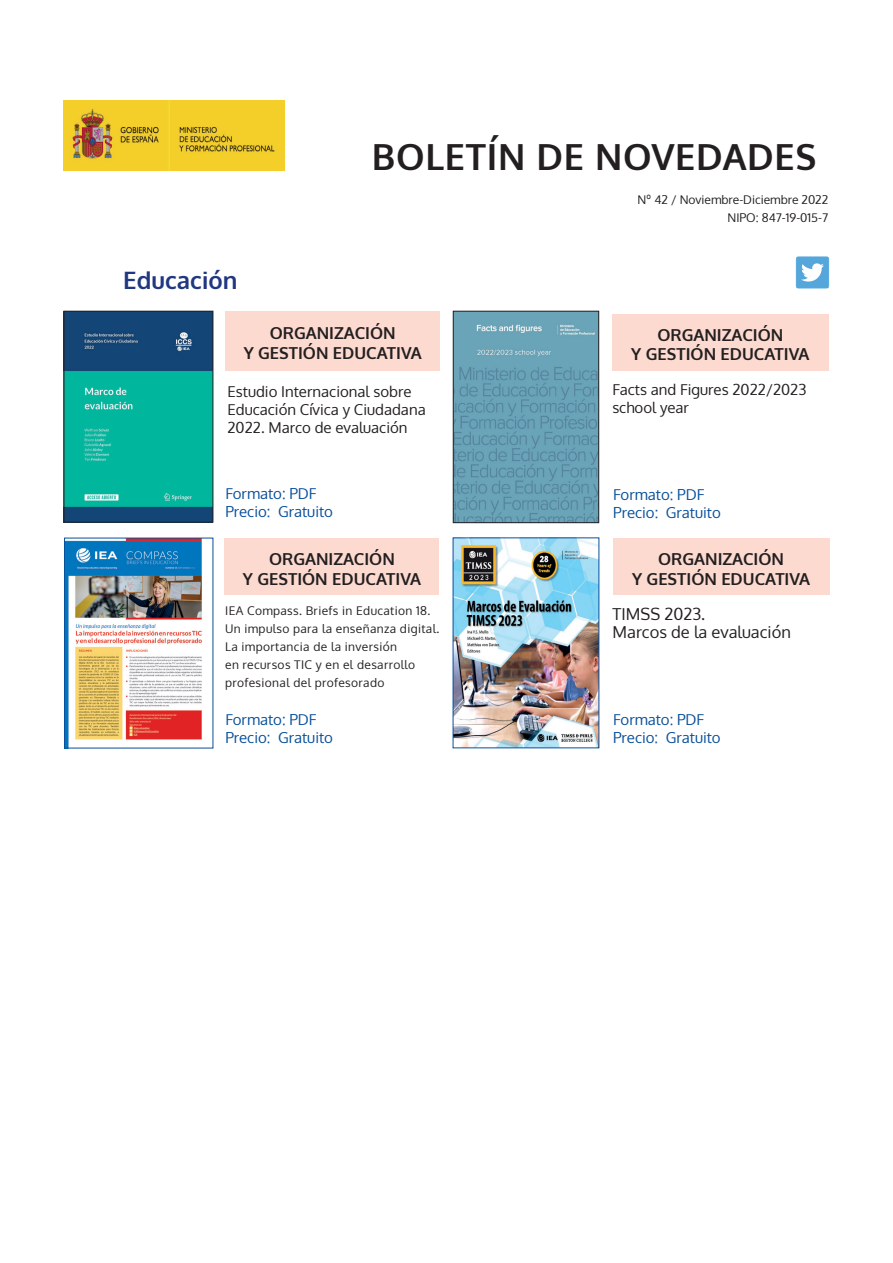
<style>
.page{position:relative;width:893px;height:1263px;background:#fff}
.page>*{position:absolute;margin:0;border:0;box-sizing:border-box;transform-origin:0 0}
.t1{font:700 36px "Oxygen";letter-spacing:.02em;color:#231f20}
.t2{font:700 24px "Oxygen";color:#203781}
.t3{font:700 16.5px/19.8px "Oxygen";color:#231f20;text-align:center}
.t4{font:16.5px/18px "Oxygen";color:#231f20}
.t5{font:15px/18px "Oxygen";color:#231f20}
.t6{font:15px/18px "Oxygen";color:#09509b}
.t7{font:12px/18px "Oxygen";letter-spacing:.03em;color:#231f20}
.t8{font:12px/18px "Oxygen";color:#231f20;text-align:right}
</style>
<div class="page">
<img style="left:795px;top:256px;width:34px;height:33px">
<div style="left:612px;top:314px;width:216px;height:57px;background:#fcdad0"></div>
<img style="left:64px;top:101px;width:221px;height:69px">
<img style="left:66px;top:313px;width:145px;height:207px">
<div style="left:64px;top:311px;width:149px;height:211px;border:1px solid #231f20"></div>
<div style="left:225px;top:311px;width:215px;height:60px;background:#fcdad0"></div>
<img style="left:455px;top:313px;width:142px;height:208px">
<div style="left:453px;top:311px;width:146px;height:212px;border:1px solid #231f20"></div>
<img style="left:66px;top:540px;width:136px;height:206px">
<div style="left:64px;top:538px;width:149px;height:210px;border:1px solid #09509b"></div>
<div style="left:225px;top:538px;width:214px;height:57px;background:#fcdad0"></div>
<img style="left:455px;top:540px;width:142px;height:206px">
<div style="left:613px;top:538px;width:216px;height:57px;background:#fcdad0"></div>
<h1 class="t1" style="left:372px;top:134px;width:446px">BOLETÍN DE NOVEDADES</h1>
<h2 class="t2" style="left:123px;top:266px;width:116px">Educación</h2>
<h3 class="t3" style="left:244px;top:324px;width:180px">ORGANIZACIÓN<br>Y GESTIÓN EDUCATIVA</h3>
<p class="t8" style="left:637px;top:191px;width:193px">Nº 42 / Noviembre-Diciembre 2022<br>NIPO: 847-19-015-7</p>
<h3 class="t3" style="left:631px;top:325px;width:180px">ORGANIZACIÓN<br>Y GESTIÓN EDUCATIVA</h3>
<p class="t5" style="left:227px;top:383px;width:200px">Estudio Internacional sobre<br>Educación Cívica y Ciudadana<br>2022. Marco de evaluación</p>
<p class="t5" style="left:612px;top:380px;width:196px">Facts and Figures 2022/2023 school year</p>
<p class="t6" style="left:225px;top:485px;width:109px">Formato: PDF<br>Precio: Gratuito</p>
<p class="t6" style="left:613px;top:485px;width:109px">Formato: PDF<br>Precio: Gratuito</p>
<h3 class="t3" style="left:243px;top:550px;width:180px">ORGANIZACIÓN<br>Y GESTIÓN EDUCATIVA</h3>
<p class="t7" style="left:225px;top:602px;width:216px">IEA Compass. Briefs in Education 18.<br>Un impulso para la enseñanza digital.<br>La importancia de la inversión<br>en recursos TIC y en el desarrollo profesional del profesorado</p>
<h3 class="t3" style="left:632px;top:550px;width:180px">ORGANIZACIÓN<br>Y GESTIÓN EDUCATIVA</h3>
<h3 class="t4" style="left:613px;top:605px;width:180px">TIMSS 2023.<br>Marcos de la evaluación</h3>
<p class="t6" style="left:225px;top:711px;width:109px">Formato: PDF<br>Precio: Gratuito</p>
<p class="t6" style="left:613px;top:711px;width:109px">Formato: PDF<br>Precio: Gratuito</p>
</div>
